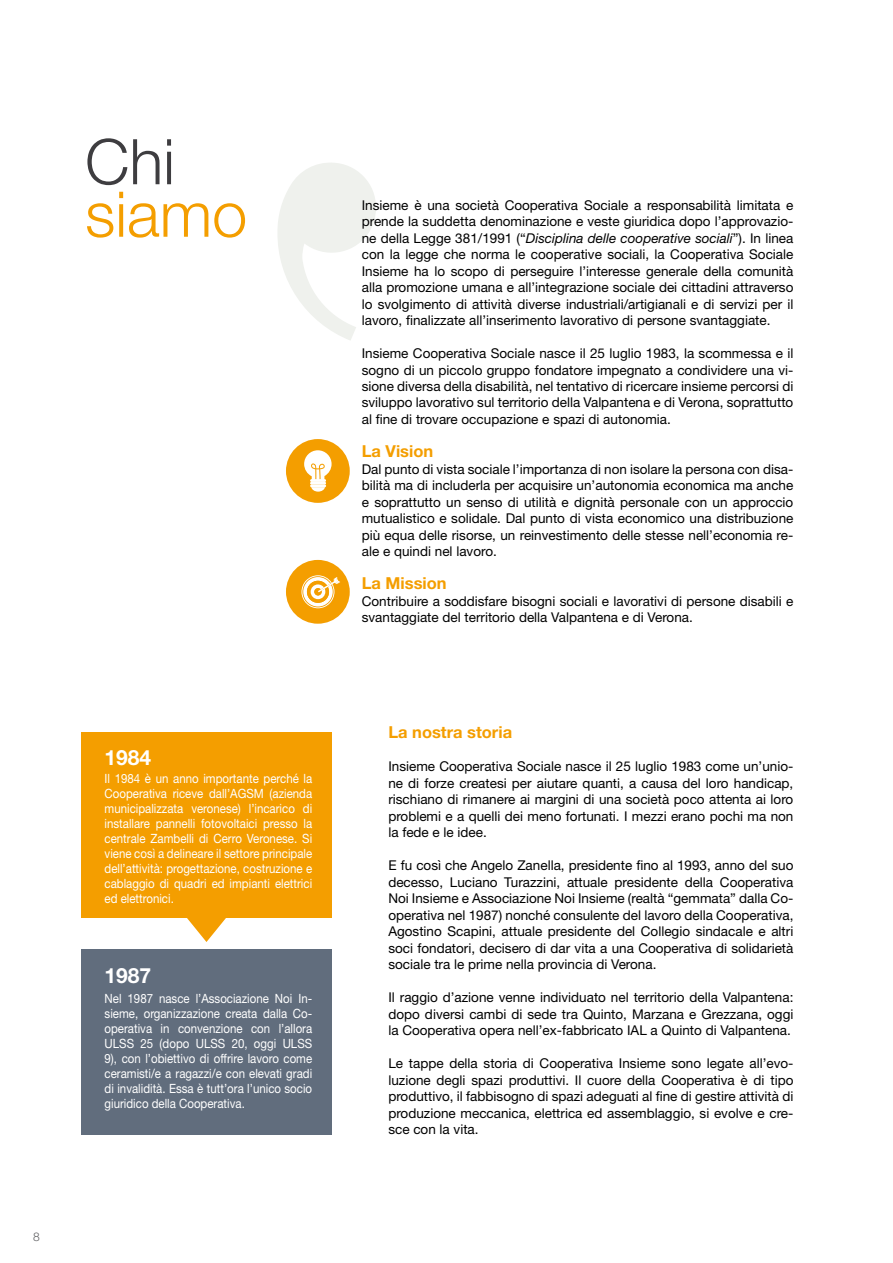
<style>
.page{position:relative;width:893px;height:1263px;background:#fff}
.page>*{position:absolute;margin:0;border:0;box-sizing:border-box;transform-origin:0 0}
.t1{font:300 63px "Helvetica Neue";color:#f49e00}
.t2{font:300 63px "Helvetica Neue";color:#3e3d40}
.t3{font:700 21px "Helvetica Neue LT Std";color:#fff}
.t4{font:700 16.5px "Helvetica Neue LT Std";color:#f49e00}
.t5{font:13.5px/16.5px "Helvetica Neue LT Std";color:#000;text-align:justify}
.t6{font:12.75px/15px "Helvetica Neue LT Std";color:#fff;text-align:justify;scale:.9 1}
.t7{font:300 12px "Helvetica Neue LT Std";color:#616264}
.s1{font-style:italic}
</style>
<div class="page">
<div style="left:81px;top:949px;width:251px;height:185px;background:#616d7d"></div>
<svg style="left:278px;top:163px;width:98px;height:177px"></svg>
<div style="left:286px;top:439px;width:64px;height:64px;background:#f49e00;border-radius:50%"></div>
<div style="left:286px;top:560px;width:64px;height:64px;background:#f49e00;border-radius:50%"></div>
<svg style="left:304px;top:450px;width:28px;height:42px"></svg>
<hr style="left:310px;top:484px;width:16px;height:3px;background:#fff">
<hr style="left:310px;top:482px;width:16px;height:3px;background:#fff">
<hr style="left:310px;top:479px;width:16px;height:3px;background:#fff">
<svg style="left:301px;top:575px;width:39px;height:33px"></svg>
<div style="left:81px;top:732px;width:251px;height:185px;background:#f49e00"></div>
<svg style="left:182px;top:917px;width:49px;height:25px"></svg>
<p class="t7" style="left:33px;top:1229px;width:8px">8</p>
<h1 class="t2" style="left:85px;top:111px;width:91px">Chi</h1>
<h1 class="t1" style="left:85px;top:163px;width:164px">siamo</h1>
<p class="t5" style="left:362px;top:196px;width:433px">Insieme è una società Cooperativa Sociale a responsabilità limitata e prende la suddetta denominazione e veste giuridica dopo l’approvazio&shy;ne della Legge 381/1991 (“<span class="s1">Disciplina delle cooperative sociali</span>”). In linea con la legge che norma le cooperative sociali, la Cooperativa Sociale Insieme ha lo scopo di perseguire l’interesse generale della comunità alla promozione umana e all’integrazione sociale dei cittadini attraverso lo svolgimento di attività diverse industriali/artigianali e di servizi per il lavoro, finalizzate all’inserimento lavorativo di persone svantaggiate.</p>
<p class="t5" style="left:362px;top:345px;width:433px">Insieme Cooperativa Sociale nasce il 25 luglio 1983, la scommessa e il sogno di un piccolo gruppo fondatore impegnato a condividere una vi&shy;sione diversa della disabilità, nel tentativo di ricercare insieme percorsi di sviluppo lavorativo sul territorio della Valpantena e di Verona, soprattutto al fine di trovare occupazione e spazi di autonomia.</p>
<p class="t4" style="left:362px;top:441px;width:73px">La Vision</p>
<p class="t5" style="left:362px;top:460px;width:433px">Dal punto di vista sociale l’importanza di non isolare la persona con disa&shy;bilità ma di includerla per acquisire un’autonomia economica ma anche e soprattutto un senso di utilità e dignità personale con un approccio mutualistico e solidale. Dal punto di vista economico una distribuzione più equa delle risorse, un reinvestimento delle stesse nell’economia re&shy;ale e quindi nel lavoro.</p>
<p class="t4" style="left:362px;top:573px;width:86px">La Mission</p>
<p class="t5" style="left:362px;top:592px;width:433px">Contribuire a soddisfare bisogni sociali e lavorativi di persone disabili e svantaggiate del territorio della Valpantena e di Verona.</p>
<h2 class="t3" style="left:105px;top:744px;width:48px">1984</h2>
<p class="t6" style="left:105px;top:771px;width:232px">Il 1984 è un anno importante perché la Cooperativa riceve dall’AGSM (azienda municipalizzata veronese) l’incarico di installare pannelli fotovoltaici presso la centrale Zambelli di Cerro Veronese. Si viene così a delineare il settore principale dell’attività: progettazione, costruzione e cablaggio di quadri ed impianti elettrici ed elettronici.</p>
<h2 class="t3" style="left:105px;top:962px;width:48px">1987</h2>
<p class="t6" style="left:105px;top:991px;width:232px">Nel 1987 nasce l’Associazione Noi In&shy;sieme, organizzazione creata dalla Co&shy;operativa in convenzione con l’allora ULSS 25 (dopo ULSS 20, oggi ULSS 9), con l’obiettivo di offrire lavoro come ceramisti/e a ragazzi/e con elevati gradi di invalidità. Essa è tutt’ora l’unico socio giuridico della Cooperativa.</p>
<p class="t4" style="left:388px;top:722px;width:125px">La nostra storia</p>
<p class="t5" style="left:388px;top:758px;width:407px">Insieme Cooperativa Sociale nasce il 25 luglio 1983 come un’unio&shy;ne di forze createsi per aiutare quanti, a causa del loro handicap, rischiano di rimanere ai margini di una società poco attenta ai loro problemi e a quelli dei meno fortunati. I mezzi erano pochi ma non la fede e le idee.</p>
<p class="t5" style="left:388px;top:857px;width:407px">E fu così che Angelo Zanella, presidente fino al 1993, anno del suo decesso, Luciano Turazzini, attuale presidente della Cooperativa Noi Insieme e Associazione Noi Insieme (realtà “gemmata” dalla Co&shy;operativa nel 1987) nonché consulente del lavoro della Cooperativa, Agostino Scapini, attuale presidente del Collegio sindacale e altri soci fondatori, decisero di dar vita a una Cooperativa di solidarietà sociale tra le prime nella provincia di Verona.</p>
<p class="t5" style="left:388px;top:989px;width:407px">Il raggio d’azione venne individuato nel territorio della Valpantena: dopo diversi cambi di sede tra Quinto, Marzana e Grezzana, oggi la Cooperativa opera nell’ex-fabbricato IAL a Quinto di Valpantena.</p>
<p class="t5" style="left:388px;top:1055px;width:407px">Le tappe della storia di Cooperativa Insieme sono legate all’evo&shy;luzione degli spazi produttivi. Il cuore della Cooperativa è di tipo produttivo, il fabbisogno di spazi adeguati al fine di gestire attività di produzione meccanica, elettrica ed assemblaggio, si evolve e cre&shy;sce con la vita.</p>
</div>
